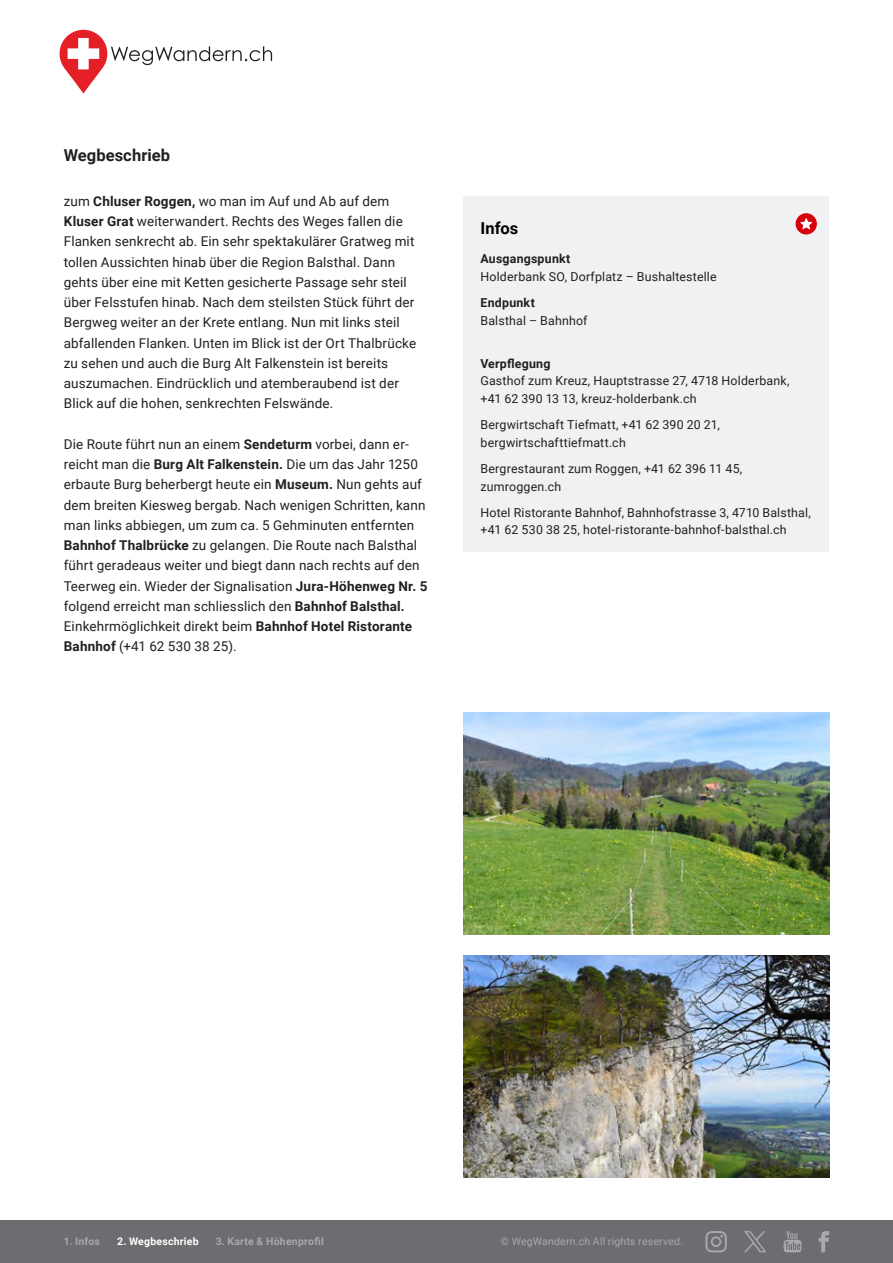
<style>
.page{position:relative;width:893px;height:1263px;background:#fff}
.page>*{position:absolute;margin:0;border:0;box-sizing:border-box;transform-origin:0 0}
._04_titel_klein{font:700 16.5px "Roboto";letter-spacing:.005em;color:#231f20}
._04_titel_klein-2{font:700 16.5px "Roboto";color:#000001}
._08_text{font:13.5px/20.2px "Roboto";letter-spacing:.01em;color:#231f20}
._04_titel_klein-3{font:12.3px/17.5px "Roboto";letter-spacing:.015em;color:#231f20}
.t1{font:700 10.5px "Roboto";letter-spacing:.02em;color:#a8a9ad}
.t2{font:10.5px "Roboto";letter-spacing:.02em;color:#a8a9ad}
.t3{font:700 10.5px "Roboto";letter-spacing:.02em;color:#fff}
.s1{font-weight:700}
</style>
<div class="page">
<div style="left:463px;top:196px;width:366px;height:355px;background:#f0f1f2"></div>
<div style="left:796px;top:213px;width:21px;height:21px;background:#d9000d;border-radius:50%"></div>
<svg style="left:800px;top:218px;width:12px;height:11px"></svg>
<img style="left:463px;top:712px;width:366px;height:223px">
<img style="left:463px;top:955px;width:366px;height:223px">
<div style="left:0;top:1220px;width:893px;height:43px;background:#6c6d70"></div>
<svg style="left:705px;top:1231px;width:22px;height:21px"></svg>
<svg style="left:783px;top:1231px;width:19px;height:21px"></svg>
<svg style="left:819px;top:1231px;width:10px;height:21px"></svg>
<svg style="left:744px;top:1231px;width:22px;height:21px"></svg>
<svg style="left:59px;top:29px;width:213px;height:65px"></svg>
<p class="_04_titel_klein" style="left:64px;top:143px;width:108px">Wegbeschrieb</p>
<p class="_08_text" style="left:64px;top:190px;width:354px">zum <span class="s1">Chluser Roggen,</span> wo man im Auf und Ab auf dem <span class="s1">Kluser Grat</span> weiterwandert. Rechts des Weges fallen die Flanken senkrecht ab. Ein sehr spektakulärer Gratweg mit tollen Aussichten hinab über die Region Balsthal. Dann gehts über eine mit Ketten gesicherte Passage sehr steil über Felsstufen hinab. Nach dem steilsten Stück führt der Bergweg weiter an der Krete entlang. Nun mit links steil abfallenden Flanken. Unten im Blick ist der Ort Thalbrücke zu sehen und auch die Burg Alt Falkenstein ist bereits auszumachen. Eindrücklich und atemberaubend ist der Blick auf die hohen, senkrechten Felswände.</p>
<p class="_08_text" style="left:64px;top:433px;width:365px">Die Route führt nun an einem <span class="s1">Sendeturm</span> vorbei, dann er&shy;reicht man die <span class="s1">Burg Alt Falkenstein.</span> Die um das Jahr 1250 erbaute Burg beherbergt heute ein <span class="s1">Museum.</span> Nun gehts auf dem breiten Kiesweg bergab. Nach wenigen Schritten, kann man links abbiegen, um zum ca. 5 Gehminuten entfernten <span class="s1">Bahnhof Thalbrücke</span> zu gelangen. Die Route nach Balsthal führt geradeaus weiter und biegt dann nach rechts auf den Teerweg ein. Wieder der Signalisation <span class="s1">Jura-Höhenweg Nr. 5 </span>folgend erreicht man schliesslich den <span class="s1">Bahnhof Balsthal.<br></span>Einkehrmöglichkeit direkt beim <span class="s1">Bahnhof Hotel Ristorante Bahnhof</span> (+41 62 530 38 25).</p>
<p class="_04_titel_klein-2" style="left:480px;top:217px;width:39px">Infos</p>
<p class="_04_titel_klein-3" style="left:480px;top:250px;width:238px"><span class="s1">Ausgangspunkt<br></span>Holderbank SO, Dorfplatz – Bushaltestelle</p>
<p class="_04_titel_klein-3" style="left:480px;top:293px;width:108px"><span class="s1">Endpunkt<br></span>Balsthal – Bahnhof</p>
<p class="_04_titel_klein-3" style="left:480px;top:354px;width:311px"><span class="s1">Verpflegung<br></span>Gasthof zum Kreuz, Hauptstrasse 27, 4718 Holderbank, +41 62 390 13 13, kreuz-holderbank.ch</p>
<p class="_04_titel_klein-3" style="left:480px;top:415px;width:241px">Bergwirtschaft Tiefmatt, +41 62 390 20 21, bergwirtschafttiefmatt.ch</p>
<p class="_04_titel_klein-3" style="left:480px;top:459px;width:263px">Bergrestaurant zum Roggen, +41 62 396 11 45, zumroggen.ch</p>
<p class="_04_titel_klein-3" style="left:480px;top:503px;width:332px">Hotel Ristorante Bahnhof, Bahnhofstrasse 3, 4710 Balsthal, +41 62 530 38 25, hotel-ristorante-bahnhof-balsthal.ch</p>
<p class="t1" style="left:64px;top:1234px;width:38px">1. Infos</p>
<p class="t3" style="left:117px;top:1234px;width:83px">2. Wegbeschrieb</p>
<p class="t1" style="left:216px;top:1234px;width:110px">3. Karte &amp; Höhenprofil</p>
<p class="t2" style="left:501px;top:1234px;width:184px">© WegWandern.ch All rights reserved.</p>
<p class="t1" style="left:497px;top:1234px;width:145px">© WegWandern.ch Al right r</p>
</div>
